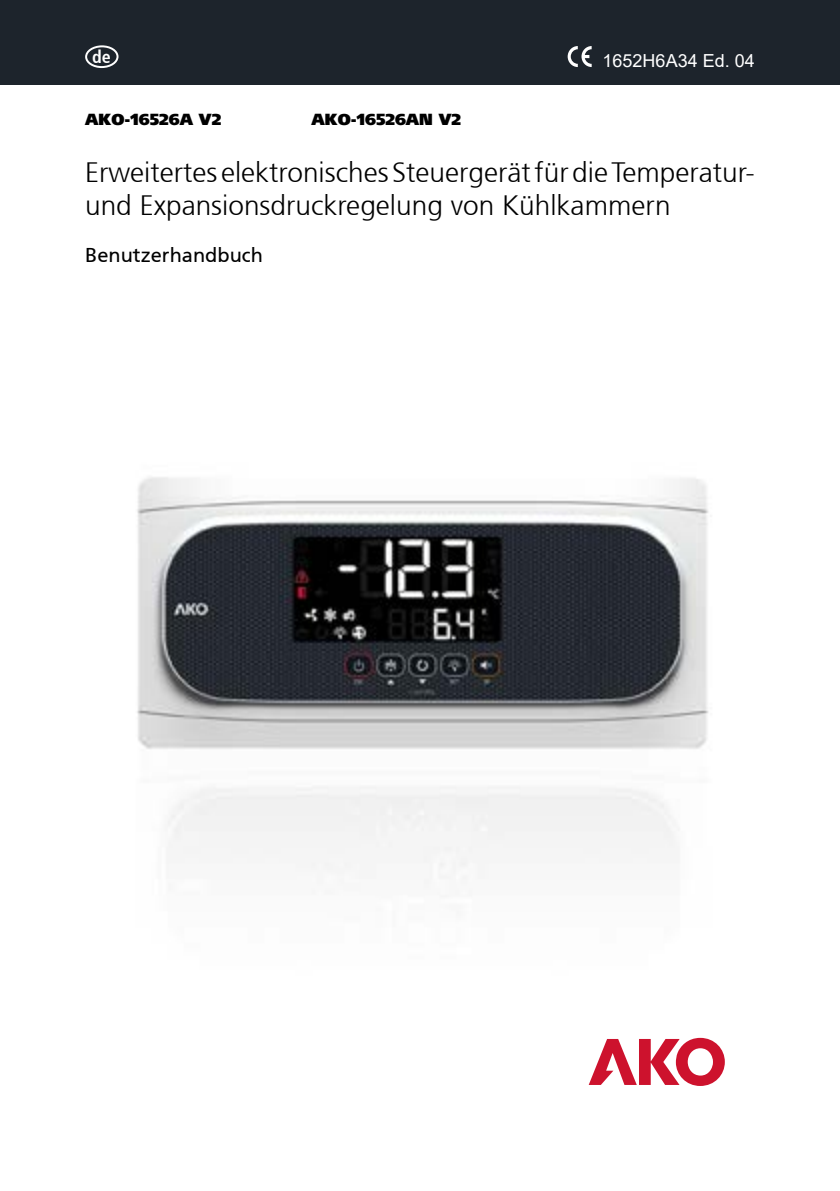
<style>
.page{position:relative;width:840px;height:1191px;background:#fff}
.page>*{position:absolute;margin:0;border:0;box-sizing:border-box;transform-origin:0 0}
.t1{font:300 28px/33.6px "Frutiger 45";color:#000}
.t2{font:20px "Frutiger 55 Roman";color:#000}
.t3{font:18px "Arial";color:#fff}
.t4{font:700 condensed 18px "Frutiger 67";color:#fff}
.t5{font:900 16px "Frutiger 95";color:#000}
</style>
<div class="page">
<div style="left:0;top:0;width:839px;height:85px;background:#1d242c"></div>
<svg style="left:567px;top:46px;width:24px;height:21px"></svg>
<div style="left:85px;top:45px;width:33px;height:23px;border:2px solid #fff;border-radius:50%"></div>
<img style="left:137px;top:477px;width:572px;height:402px">
<svg style="left:588px;top:1037px;width:136px;height:49px"></svg>
<p class="t4" style="left:92px;top:46px;width:20px">de</p>
<p class="t3" style="left:602px;top:49px;width:154px">1652H6A34 Ed. 04</p>
<p class="t5" style="left:85px;top:110px;width:137px">AKO-16526A V2</p>
<p class="t5" style="left:311px;top:110px;width:151px">AKO-16526AN V2</p>
<p class="t1" style="left:85px;top:156px;width:671px">Erweitertes elektronisches Steuergerät für die Temperatur&shy;und Expansionsdruckregelung von Kühlkammern</p>
<p class="t2" style="left:85px;top:243px;width:179px">Benutzerhandbuch</p>
</div>
